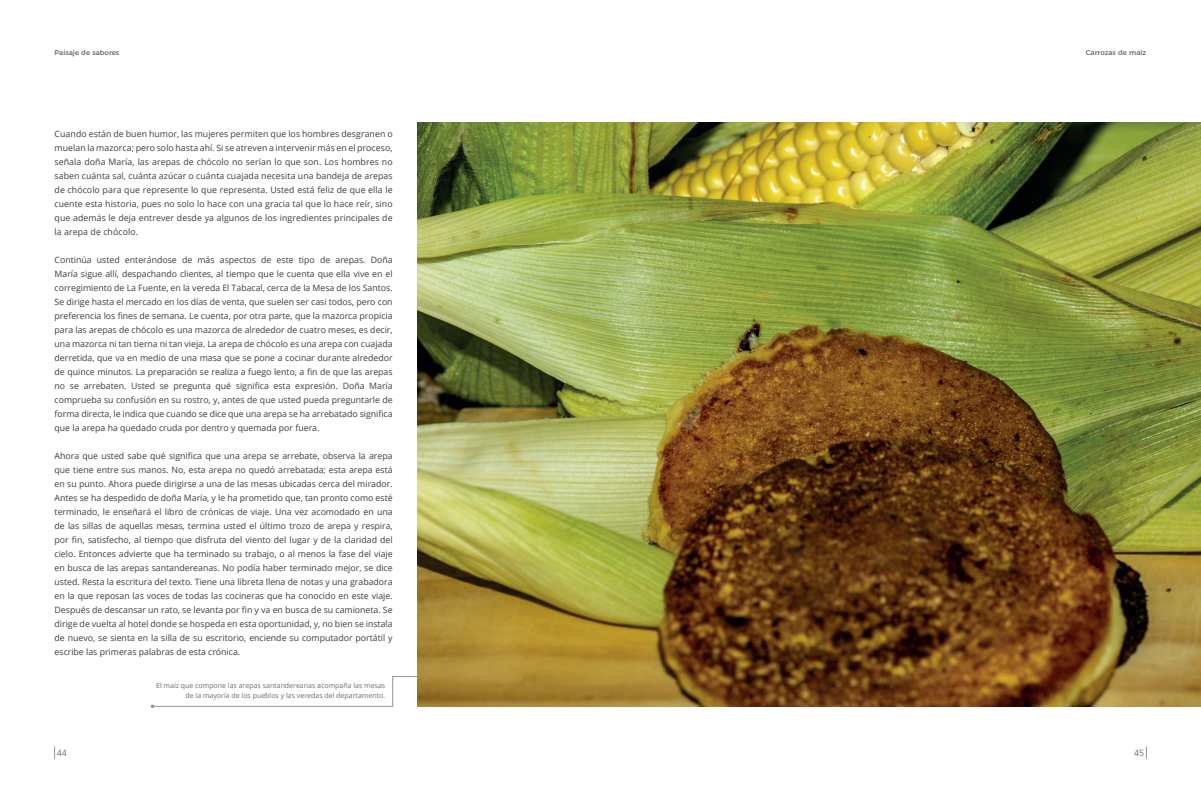
<style>
.page{position:relative;width:1201px;height:792px;background:#fff}
.page>*{position:absolute;margin:0;border:0;box-sizing:border-box;transform-origin:0 0}
.t1{font:8.75px/14px "Open Sans";color:#3e3e3f;text-align:justify}
.t2{font:8.75px "Open Sans";color:#6c6d70}
.t3{font:7px/9.6px "Open Sans";color:#6c6d70;text-align:right}
.t4{font:500 7px "Montserrat";color:#6c6d70}
</style>
<div class="page">
<svg style="left:54px;top:746px;width:1px;height:12px"></svg>
<svg style="left:1146px;top:746px;width:1px;height:12px"></svg>
<svg style="left:151px;top:676px;width:377px;height:31px"></svg>
<img style="left:417px;top:123px;width:783px;height:583px">
<p class="t4" style="left:55px;top:47px;width:66px">Paisaje de sabores</p>
<p class="t4" style="left:1085px;top:47px;width:62px">Carrozas de maíz</p>
<p class="t1" style="left:55px;top:126px;width:339px">Cuando están de buen humor, las mujeres permiten que los hombres desgranen o muelan la mazorca; pero solo hasta ahí. Si se atreven a intervenir más en el proceso, señala doña María, las arepas de chócolo no serían lo que son. Los hombres no saben cuánta sal, cuánta azúcar o cuánta cuajada necesita una bandeja de arepas de chócolo para que represente lo que representa. Usted está feliz de que ella le cuente esta historia, pues no solo lo hace con una gracia tal que lo hace reír, sino que además le deja entrever desde ya algunos de los ingredientes principales de la arepa de chócolo.</p>
<p class="t1" style="left:55px;top:252px;width:339px">Continúa usted enterándose de más aspectos de este tipo de arepas. Doña María sigue allí, despachando clientes, al tiempo que le cuenta que ella vive en el corregimiento de La Fuente, en la vereda El Tabacal, cerca de la Mesa de los Santos.<br>Se dirige hasta el mercado en los días de venta, que suelen ser casi todos, pero con preferencia los fines de semana. Le cuenta, por otra parte, que la mazorca propicia para las arepas de chócolo es una mazorca de alrededor de cuatro meses, es decir, una mazorca ni tan tierna ni tan vieja. La arepa de chócolo es una arepa con cuajada derretida, que va en medio de una masa que se pone a cocinar durante alrededor de quince minutos. La preparación se realiza a fuego lento, a fin de que las arepas no se arrebaten. Usted se pregunta qué significa esta expresión. Doña María comprueba su confusión en su rostro, y, antes de que usted pueda preguntarle de forma directa, le indica que cuando se dice que una arepa se ha arrebatado significa que la arepa ha quedado cruda por dentro y quemada por fuera.</p>
<p class="t1" style="left:55px;top:448px;width:339px">Ahora que usted sabe qué significa que una arepa se arrebate, observa la arepa que tiene entre sus manos. No, esta arepa no quedó arrebatada; esta arepa está en su punto. Ahora puede dirigirse a una de las mesas ubicadas cerca del mirador.<br>Antes se ha despedido de doña María, y le ha prometido que, tan pronto como esté terminado, le enseñará el libro de crónicas de viaje. Una vez acomodado en una de las sillas de aquellas mesas, termina usted el último trozo de arepa y respira, por fin, satisfecho, al tiempo que disfruta del viento del lugar y de la claridad del cielo. Entonces advierte que ha terminado su trabajo, o al menos la fase del viaje en busca de las arepas santandereanas. No podía haber terminado mejor, se dice usted. Resta la escritura del texto. Tiene una libreta llena de notas y una grabadora en la que reposan las voces de todas las cocineras que ha conocido en este viaje.<br>Después de descansar un rato, se levanta por fin y va en busca de su camioneta. Se dirige de vuelta al hotel donde se hospeda en esta oportunidad, y, no bien se instala de nuevo, se sienta en la silla de su escritorio, enciende su computador portátil y escribe las primeras palabras de esta crónica.</p>
<p class="t3" style="left:156px;top:680px;width:230px">El maíz que compone las arepas santandereanas acompaña las mesas de la mayoría de los pueblos y las veredas del departamento.</p>
<p class="t2" style="left:57px;top:746px;width:12px">44</p>
<p class="t2" style="left:1134px;top:746px;width:12px">45</p>
</div>
